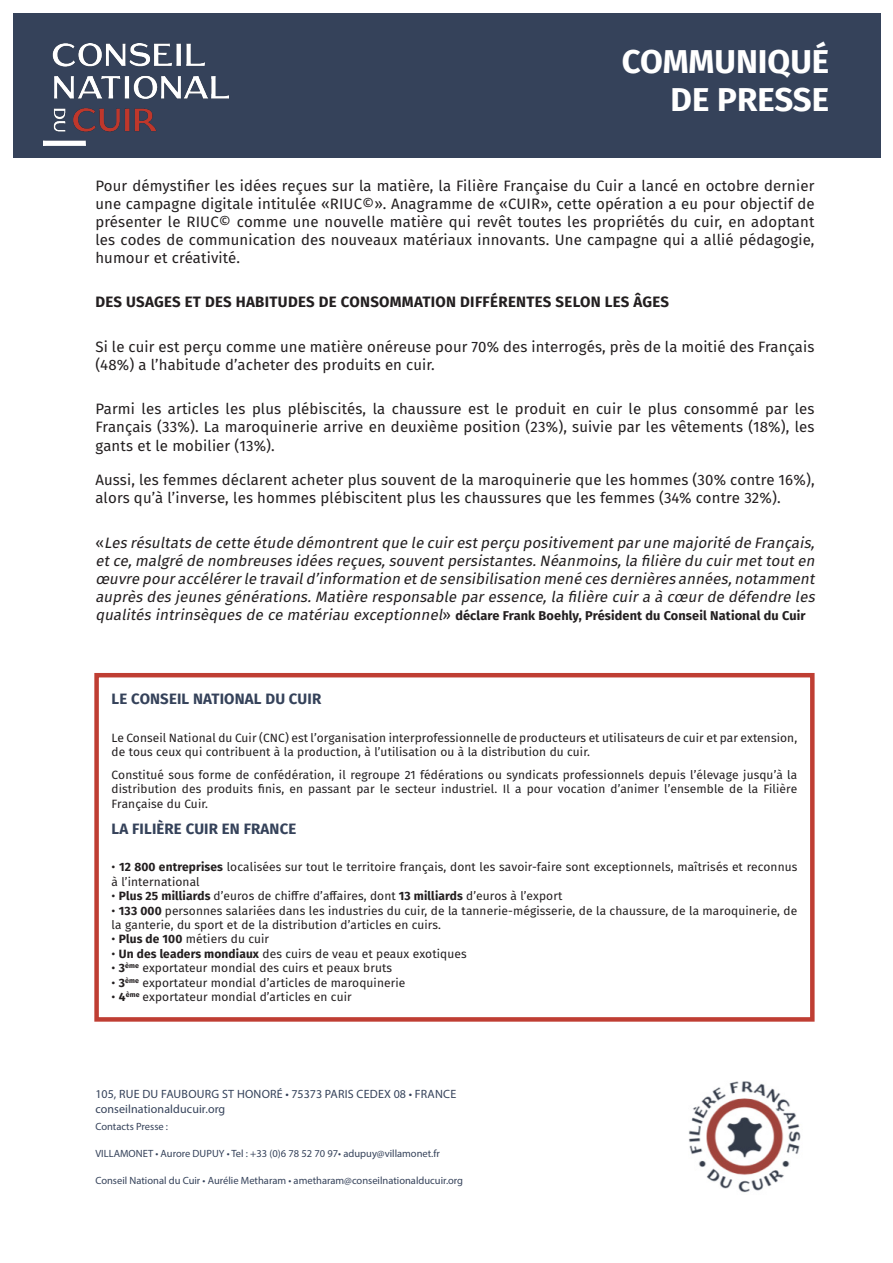
<style>
.page{position:relative;width:893px;height:1263px;background:#fff}
.page>*{position:absolute;margin:0;border:0;box-sizing:border-box;transform-origin:0 0}
.t1{font:700 33px "Fira Sans";color:#fff}
.t2{font:15px/18px "Fira Sans";letter-spacing:.01em;color:#231f20;text-align:justify}
.t3{font:italic 15px/18px "Fira Sans";color:#231f20;text-align:justify}
.t4{font:700 15px "Fira Sans";letter-spacing:.02em;color:#231f20}
.t5{font:700 15px "Fira Sans";letter-spacing:.01em;color:#35425a}
.t6{font:700 12.75px "Fira Sans";letter-spacing:.01em;color:#231f20}
.t7{font:12px/14.4px "Fira Sans";letter-spacing:.01em;color:#231f20}
.t8{font:12px "Myriad Pro";letter-spacing:.01em;color:#35425a}
.t9{font:10.5px "Myriad Pro";color:#35425a}
.s1{font-style:normal}
.s2{font-weight:400;font-style:italic;font-size:15px}
.s3{font-weight:400;font-size:15px}
.s4{font-weight:700}
</style>
<div class="page">
<div style="left:13px;top:13px;width:867px;height:144px;background:#35425a"></div>
<img style="left:44px;top:43px;width:185px;height:102px">
<div style="left:94px;top:673px;width:721px;height:349px;border:4px solid #bf3e33"></div>
<img style="left:689px;top:1081px;width:112px;height:112px">
<p class="t1" style="left:622px;top:34px;width:209px">COMMUNIQUÉ</p>
<p class="t1" style="left:671px;top:72px;width:160px">DE PRESSE</p>
<p class="t2" style="left:95px;top:176px;width:721px">Pour démystifier les idées reçues sur la matière, la Filière Française du Cuir a lancé en octobre dernier une campagne digitale intitulée «RIUC©». Anagramme de «CUIR», cette opération a eu pour objectif de présenter le RIUC© comme une nouvelle matière qui revêt toutes les propriétés du cuir, en adoptant les codes de communication des nouveaux matériaux innovants. Une campagne qui a allié pédagogie, humour et créativité.</p>
<p class="t4" style="left:95px;top:289px;width:575px">DES USAGES ET DES HABITUDES DE CONSOMMATION DIFFÉRENTES SELON LES ÂGES</p>
<p class="t2" style="left:95px;top:337px;width:721px">Si le cuir est perçu comme une matière onéreuse pour 70% des interrogés, près de la moitié des Français (48%) a l’habitude d’acheter des produits en cuir.</p>
<p class="t2" style="left:95px;top:400px;width:721px">Parmi les articles les plus plébiscités, la chaussure est le produit en cuir le plus consommé par les Français (33%). La maroquinerie arrive en deuxième position (23%), suivie par les vêtements (18%), les gants et le mobilier (13%).</p>
<p class="t2" style="left:95px;top:470px;width:721px">Aussi, les femmes déclarent acheter plus souvent de la maroquinerie que les hommes (30% contre 16%), alors qu’à l’inverse, les hommes plébiscitent plus les chaussures que les femmes (34% contre 32%).</p>
<p class="t3" style="left:95px;top:533px;width:725px"><span class="s1">«</span> Les résultats de cette étude démontrentque le cuirestperçu positivementparune majorité de Français, etce,malgré de nombreuses idées reçues,souventpersistantes.Néanmoins,la filière du cuirmettouten œuvre pouraccélérerle travaild’information etde sensibilisation mené ces dernières années,notamment auprès des jeunes générations.Matière responsable paressence,la filière cuira à cœurde défendre les</p>
<p class="t6" style="left:95px;top:605px;width:712px"><span class="s2">qualités intrinsèques de ce matériau exceptionnel</span><span class="s3">»</span> déclare Frank Boehly, Président du Conseil National du Cuir</p>
<p class="t5" style="left:112px;top:686px;width:211px">LE CONSEIL NATIONAL DU CUIR</p>
<p class="t7" style="left:112px;top:730px;width:687px">Le Conseil National du Cuir (CNC) est l’organisation interprofessionnelle de producteurs et utilisateurs de cuir et par extension, de tous ceux qui contribuent à la production, à l’utilisation ou à la distribution du cuir.</p>
<p class="t7" style="left:112px;top:767px;width:687px;text-align:justify">Constitué sous forme de confédération, il regroupe 21 fédérations ou syndicats professionnels depuis l’élevage jusqu’à la distribution des produits finis, en passant par le secteur industriel. Il a pour vocation d’animer l’ensemble de la Filière Française du Cuir.</p>
<p class="t5" style="left:112px;top:816px;width:186px">LA FILIÈRE CUIR EN FRANCE</p>
<p class="t7" style="left:112px;top:860px;width:687px">• <span class="s4">12 800 entreprises</span> localisées sur tout le territoire français, dont les savoir-faire sont exceptionnels, maîtrisés et reconnus à l’international</p>
<p class="t7" style="left:112px;top:888px;width:452px">• <span class="s4">Plus 25 milliards</span> d’euros de chiffre d’affaires, dont <span class="s4">13 milliards</span> d’euros à l’export</p>
<p class="t7" style="left:112px;top:903px;width:687px">• <span class="s4">133 000</span> personnes salariées dans les industries du cuir, de la tannerie-mégisserie, de la chaussure, de la maroquinerie, de la ganterie, du sport et de la distribution d’articles en cuirs.</p>
<p class="t7" style="left:112px;top:932px;width:159px">• <span class="s4">Plus de 100</span> métiers du cuir</p>
<p class="t7" style="left:112px;top:946px;width:357px">• <span class="s4">Un des leaders mondiaux</span> des cuirs de veau et peaux exotiques</p>
<p class="t7" style="left:112px;top:960px;width:282px">• <span class="s4">3</span><sup>ème</sup> exportateur mondial des cuirs et peaux bruts</p>
<p class="t7" style="left:112px;top:975px;width:295px">• <span class="s4">3</span><sup>ème</sup> exportateur mondial d’articles de maroquinerie</p>
<p class="t7" style="left:112px;top:989px;width:242px">• <span class="s4">4</span><sup>ème</sup> exportateur mondial d’articles en cuir</p>
<p class="t8" style="left:95px;top:1086px;width:362px">105, RUE DU FAUBOURG ST HONORÉ • 75373 PARIS CEDEX 08 • FRANCE</p>
<p class="t8" style="left:95px;top:1101px;width:131px">conseilnationalducuir.org</p>
<p class="t9" style="left:95px;top:1120px;width:74px">Contacts Presse :</p>
<p class="t9" style="left:95px;top:1147px;width:346px">VILLAMONET • Aurore DUPUY • Tel : +33 (0)6 78 52 70 97• adupuy@villamonet.fr</p>
<p class="t9" style="left:95px;top:1174px;width:369px">Conseil National du Cuir • Aurélie Metharam • ametharam@conseilnationalducuir.org</p>
</div>
